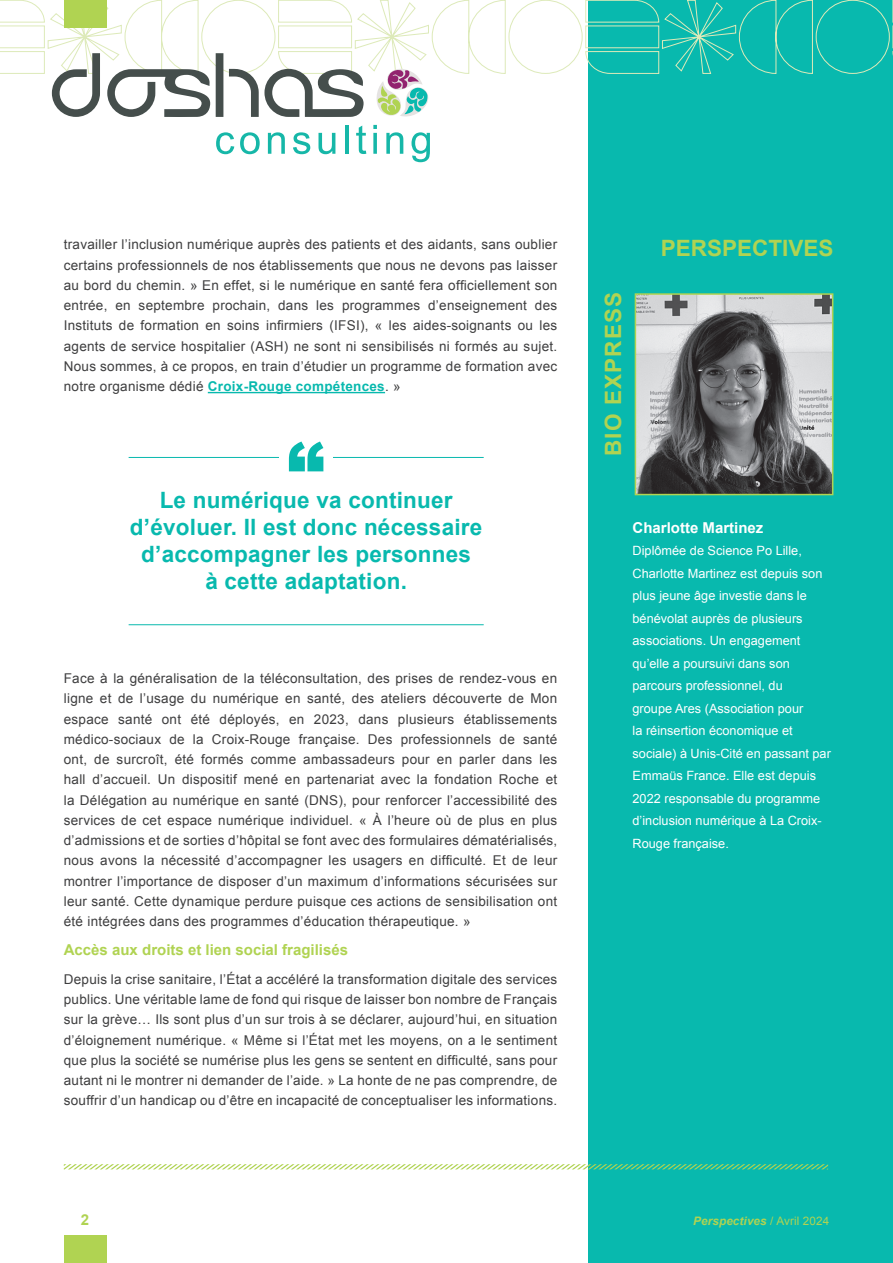
<style>
.page{position:relative;width:893px;height:1263px;background:#fff}
.page>*{position:absolute;margin:0;border:0;box-sizing:border-box;transform-origin:0 0}
.t1{font:700 22.5px/27px "Arial";letter-spacing:.01em;color:#08b9ae;text-align:center}
.t2{font:700 22.5px "Arial";color:#b0d352}
.t3{font:700 22.5px "Arial";letter-spacing:.05em;color:#b0d352}
.t4{font:700 15px "Arial";color:#b0d352}
.t5{font:700 15px "Arial";color:#fff}
.t6{font:13.5px/20.2px "Arial";letter-spacing:.02em;color:#3e3e3f;text-align:justify}
.t7{font:12.75px/22.5px "Arial";color:#fff}
.t8{font:italic 700 11.7px "Arial";letter-spacing:.01em;color:#b0d352}
.s1{font-weight:700;color:#08b9ae}
.s2{font-weight:400;font-style:normal}
</style>
<div class="page">
<div style="left:588px;top:0;width:305px;height:1263px;background:#08b9ae"></div>
<div style="left:64px;top:1235px;width:42px;height:28px;background:#b0d352"></div>
<svg style="left:216px;top:132px;width:18px;height:22px"></svg>
<svg style="left:240px;top:132px;width:20px;height:22px"></svg>
<svg style="left:268px;top:132px;width:17px;height:22px"></svg>
<svg style="left:293px;top:132px;width:17px;height:22px"></svg>
<svg style="left:318px;top:133px;width:17px;height:21px"></svg>
<hr style="left:345px;top:125px;width:4px;height:29px;background:#16b7a8">
<svg style="left:356px;top:126px;width:10px;height:28px"></svg>
<svg style="left:373px;top:125px;width:4px;height:4px"></svg>
<svg style="left:373px;top:133px;width:4px;height:21px"></svg>
<svg style="left:386px;top:132px;width:17px;height:22px"></svg>
<svg style="left:411px;top:132px;width:19px;height:30px"></svg>
<svg style="left:0;top:0;width:893px;height:117px"></svg>
<hr style="left:208px;top:392px;width:177px;height:1px;background:#08b9ae">
<svg style="left:64px;top:1164px;width:764px;height:5px"></svg>
<hr style="left:129px;top:457px;width:355px;height:1px;background:#08b9ae">
<div style="left:280px;top:443px;width:53px;height:27px;background:#fff"></div>
<svg style="left:289px;top:441px;width:34px;height:30px"></svg>
<hr style="left:129px;top:624px;width:355px;height:1px;background:#08b9ae">
<img style="left:638px;top:296px;width:192px;height:196px">
<div style="left:635px;top:293px;width:198px;height:202px;border:2px solid #b0d352"></div>
<p class="t6" style="left:64px;top:235px;width:495px">travailler l’inclusion numérique auprès des patients et des aidants, sans oublier certains professionnels de nos établissements que nous ne devons pas laisser au bord du chemin. » En effet, si le numérique en santé fera officiellement son entrée, en septembre prochain, dans les programmes d’enseignement des Instituts de formation en soins infirmiers (IFSI), « les aides-soignants ou les agents de service hospitalier (ASH) ne sont ni sensibilisés ni formés au sujet.<br>Nous sommes, à ce propos, en train d’étudier un programme de formation avec notre organisme dédié <span class="s1">Croix-Rouge compétences</span>. »</p>
<h1 class="t1" style="left:130px;top:487px;width:354px">Le numérique va continuer d’évoluer. Il est donc nécessaire d’accompagner les personnes<br>à cette adaptation.</h1>
<p class="t6" style="left:64px;top:668px;width:495px">Face à la généralisation de la téléconsultation, des prises de rendez-vous en ligne et de l’usage du numérique en santé, des ateliers découverte de Mon espace santé ont été déployés, en 2023, dans plusieurs établissements médico-sociaux de la Croix-Rouge française. Des professionnels de santé ont, de surcroît, été formés comme ambassadeurs pour en parler dans les hall d’accueil. Un dispositif mené en partenariat avec la fondation Roche et la Délégation au numérique en santé (DNS), pour renforcer l’accessibilité des services de cet espace numérique individuel. « À l’heure où de plus en plus d’admissions et de sorties d’hôpital se font avec des formulaires dématérialisés, nous avons la nécessité d’accompagner les usagers en difficulté. Et de leur montrer l’importance de disposer d’un maximum d’informations sécurisées sur leur santé. Cette dynamique perdure puisque ces actions de sensibilisation ont été intégrées dans des programmes d’éducation thérapeutique. »</p>
<p class="t4" style="left:64px;top:940px;width:286px">Accès aux droits et lien social fragilisés</p>
<p class="t6" style="left:64px;top:969px;width:495px">Depuis la crise sanitaire, l’État a accéléré la transformation digitale des services publics. Une véritable lame de fond qui risque de laisser bon nombre de Français sur la grève… Ils sont plus d’un sur trois à se déclarer, aujourd’hui, en situation d’éloignement numérique. « Même si l’État met les moyens, on a le sentiment que plus la société se numérise plus les gens se sentent en difficulté, sans pour autant ni le montrer ni demander de l’aide. » La honte de ne pas comprendre, de souffrir d’un handicap ou d’être en incapacité de conceptualiser les informations.</p>
<h1 class="t3" style="left:598px;top:456px;width:165px;rotate:-90deg">BIO EXPRESS</h1>
<h1 class="t2" style="left:661px;top:233px;width:174px">PERSPECTIVES</h1>
<p class="t5" style="left:632px;top:518px;width:132px">Charlotte Martinez</p>
<p class="t7" style="left:632px;top:540px;width:200px">Diplômée de Science Po Lille,<br>Charlotte Martinez est depuis son plus jeune âge investie dans le bénévolat auprès de plusieurs associations. Un engagement qu’elle a poursuivi dans son parcours professionnel, du<br>groupe Ares (Association pour<br>la réinsertion économique et sociale) à Unis-Cité en passant par<br>Emmaüs France. Elle est depuis<br>2022 responsable du programme d’inclusion numérique à La Croix-<br>Rouge française.</p>
<p class="t4" style="left:81px;top:1209px;width:10px">2</p>
<p class="t8" style="left:693px;top:1213px;width:137px">Perspectives <span class="s2">/ Avril 2024</span></p>
</div>
